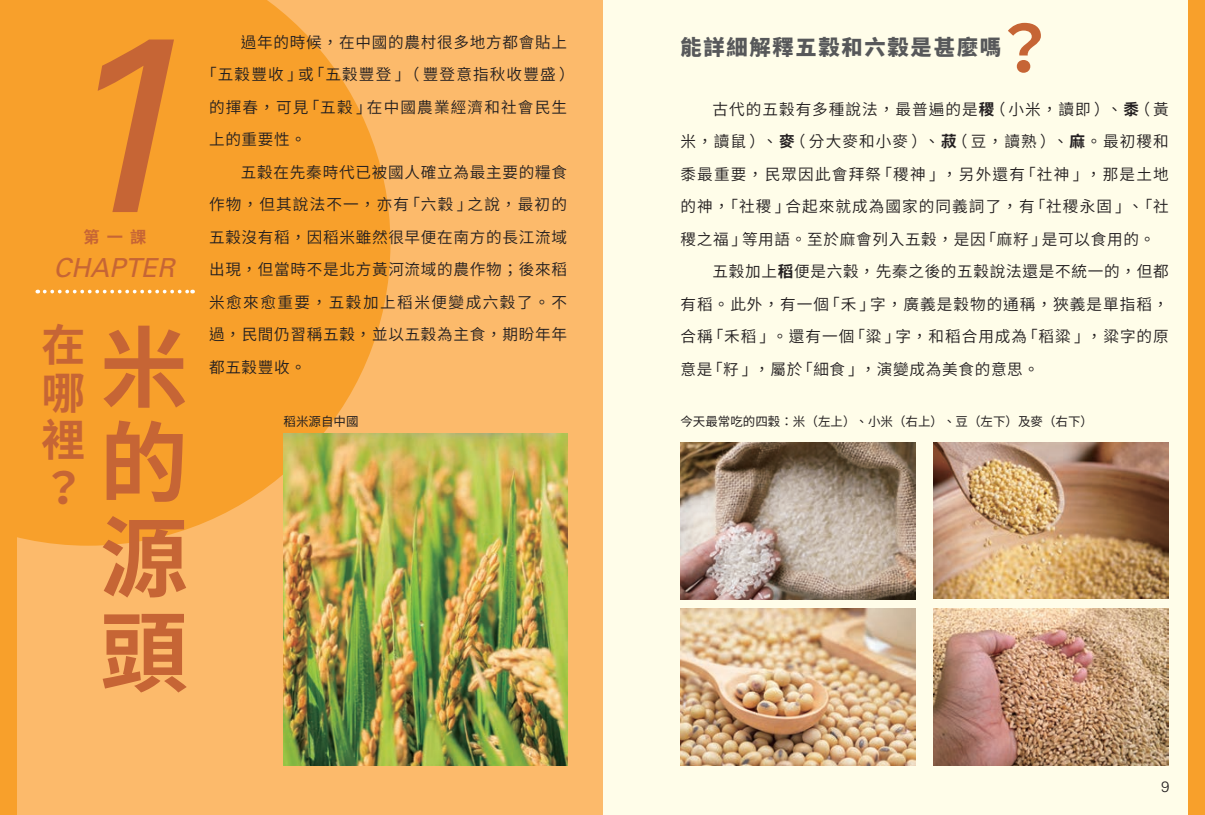
<style>
.page{position:relative;width:1205px;height:815px;background:#fffde9}
.page>*{position:absolute;margin:0;border:0;box-sizing:border-box;transform-origin:0 0}
.t1{font:italic 249.38px "Univers";color:#c66535}
.t2{font:700 87.88px/94.9px "Noto Sans CJ Ktc";color:#c66535;text-align:justify}
.t3{font:700 64.88px "Noto Sans Mono CJ Ktc";color:#c66535}
.t4{font:700 44px/47.5px "Noto Sans CJ Ktc";color:#c66535;text-align:justify}
.t5{font:italic 26.25px "Univers";color:#c66535}
.標題{font:900 21.25px "Noto Sans CJ Ktc";letter-spacing:.085em;color:#57585a}
.t6{font:700 16.25px "Noto Sans CJ Ktc";color:#c66535}
.main_text{font:600 15.62px/32.5px "Noto Sans CJ Ktc";letter-spacing:.06em;color:#231f20;text-align:justify}
.t7{font:300 15px "Univers";color:#231f20}
.t8{font:12.5px "Noto Sans CJ Ktc";color:#231f20}
.s1{font-weight:700}
</style>
<div class="page">
<div style="left:1188px;top:0;width:17px;height:815px;background:#f8a02b"></div>
<div style="left:0;top:0;width:602px;height:815px;background:#fcba6b"></div>
<svg style="left:17px;top:0;width:373px;height:546px;background:#f8a230"></svg>
<svg style="left:45px;top:290px;width:148px;height:3px"></svg>
<div style="left:0;top:0;width:17px;height:815px;background:#f8a02b"></div>
<img style="left:283px;top:434px;width:284px;height:332px">
<img style="left:933px;top:609px;width:235px;height:157px">
<img style="left:681px;top:442px;width:235px;height:157px">
<img style="left:933px;top:442px;width:235px;height:157px">
<img style="left:681px;top:609px;width:235px;height:157px">
<p class="t1" style="left:40px;top:-22px;width:140px">1</p>
<p class="t6" style="left:83px;top:228px;width:65px">第一課</p>
<p class="t5" style="left:54px;top:253px;width:123px">CHAPTER</p>
<p class="t4" style="left:42px;top:322px;width:44px">在哪裡？</p>
<p class="t2" style="left:100px;top:322px;width:88px">米的源頭</p>
<p class="main_text" style="left:241px;top:26px;width:328px">過年的時候，在中國的農村很多地方都會貼上</p>
<p class="main_text" style="left:201px;top:59px;width:375px">「五穀豐收」或「五穀豐登」（豐登意指秋收豐盛）</p>
<p class="main_text" style="left:209px;top:91px;width:359px">的揮春，可見「五穀」在中國農業經濟和社會民生上的重要性。</p>
<p class="main_text" style="left:209px;top:156px;width:360px;text-indent:32px">五穀在先秦時代已被國人確立為最主要的糧食作物，但其說法不一，亦有「六穀」之說，最初的五穀沒有稻，因稻米雖然很早便在南方的長江流域出現，但當時不是北方黃河流域的農作物；後來稻米愈來愈重要，五穀加上稻米便變成六穀了。不過，民間仍習稱五穀，並以五穀為主食，期盼年年都五穀豐收。</p>
<p class="t3" style="left:992px;top:12px;width:66px">？</p>
<p class="標題" style="left:680px;top:35px;width:322px">能詳細解釋五穀和六穀是甚麼嗎</p>
<p class="main_text" style="left:680px;top:93px;width:490px;text-indent:32px">古代的五穀有多種說法，最普遍的是<span class="s1">稷</span>（小米，讀即）、<span class="s1">黍</span>（黃米，讀鼠）、<span class="s1">麥</span>（分大麥和小麥）、<span class="s1">菽</span>（豆，讀熟）、<span class="s1">麻</span>。最初稷和黍最重要，民眾因此會拜祭「稷神」，另外還有「社神」，那是土地的神，「社稷」合起來就成為國家的同義詞了，有「社稷永固」、「社稷之福」等用語。至於麻會列入五穀，是因「麻籽」是可以食用的。</p>
<p class="main_text" style="left:680px;top:256px;width:490px;text-indent:32px">五穀加上<span class="s1">稻</span>便是六穀，先秦之後的五穀說法還是不統一的，但都有稻。此外，有一個「禾」字，廣義是穀物的通稱，狹義是單指稻，合稱「禾稻」。還有一個「粱」字，和稻合用成為「稻粱」，粱字的原意是「籽」，屬於「細食」，演變成為美食的意思。</p>
<p class="t8" style="left:283px;top:415px;width:76px">稻米源自中國</p>
<p class="t8" style="left:680px;top:415px;width:414px">今天最常吃的四穀：米（左上）、小米（右上）、豆（左下）及麥（右下）</p>
<p class="t7" style="left:1161px;top:778px;width:10px">9</p>
</div>
